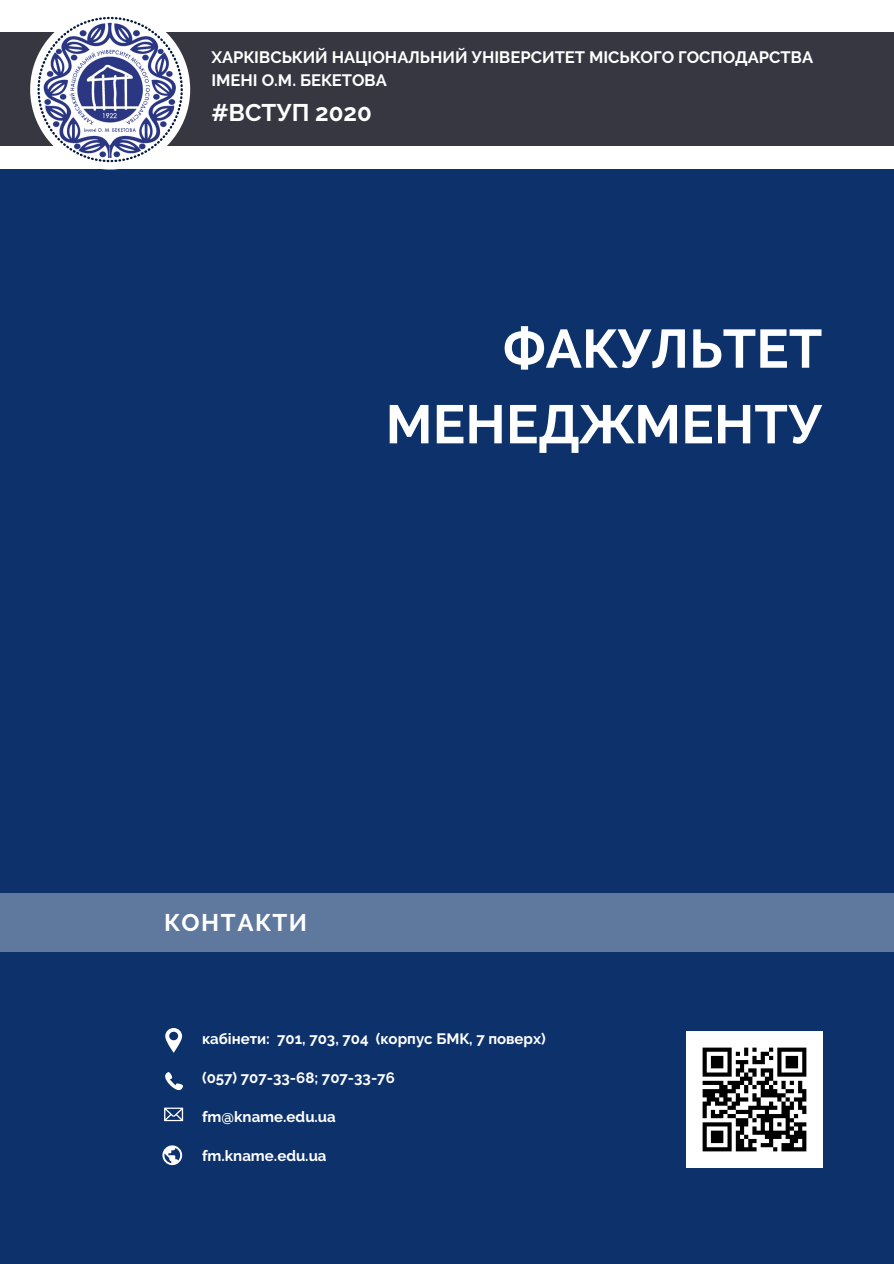
<style>
.page{position:relative;width:894px;height:1264px;background:#fff}
.page>*{position:absolute;margin:0;border:0;box-sizing:border-box;transform-origin:0 0}
.t1{font:700 54px/75.6px "Raleway";color:#fff;text-align:right}
.t2{font:700 24px "Raleway";color:#fff}
.t3{font:700 24px "Raleway";letter-spacing:.065em;color:#fff}
.t4{font:700 16.5px/23px "Raleway";color:#fff}
.t5{font:700 15px "Raleway";color:#fff}
</style>
<div class="page">
<div style="left:0;top:169px;width:893px;height:1094px;background:#0c316b"></div>
<div style="left:0;top:32px;width:893px;height:114px;background:#373741"></div>
<svg style="left:30px;top:16px;width:160px;height:147px"></svg>
<img style="left:38px;top:19px;width:143px;height:140px">
<div style="left:0;top:893px;width:893px;height:58px;background:#5f789e"></div>
<svg style="left:165px;top:1072px;width:18px;height:18px"></svg>
<svg style="left:164px;top:1107px;width:19px;height:14px"></svg>
<svg style="left:162px;top:1145px;width:20px;height:20px"></svg>
<svg style="left:165px;top:1028px;width:17px;height:24px"></svg>
<img style="left:686px;top:1031px;width:136px;height:136px">
<p class="t4" style="left:211px;top:45px;width:603px">ХАРКІВСЬКИЙ НАЦІОНАЛЬНИЙ УНІВЕРСИТЕТ МІСЬКОГО ГОСПОДАРСТВА<br>ІМЕНІ О.М. БЕКЕТОВА</p>
<h2 class="t2" style="left:211px;top:98px;width:162px">#ВСТУП 2020</h2>
<h1 class="t1" style="left:385px;top:311px;width:438px">ФАКУЛЬТЕТ<br>МЕНЕДЖМЕНТУ</h1>
<h2 class="t3" style="left:164px;top:908px;width:144px">КОНТАКТИ</h2>
<p class="t5" style="left:202px;top:1030px;width:345px">кабінети: 701, 703, 704 (корпус БМК, 7 поверх)</p>
<p class="t5" style="left:202px;top:1068px;width:194px">(057) 707-33-68; 707-33-76</p>
<p class="t5" style="left:202px;top:1107px;width:135px">fm@kname.edu.ua</p>
<p class="t5" style="left:202px;top:1146px;width:126px">fm.kname.edu.ua</p>
</div>
